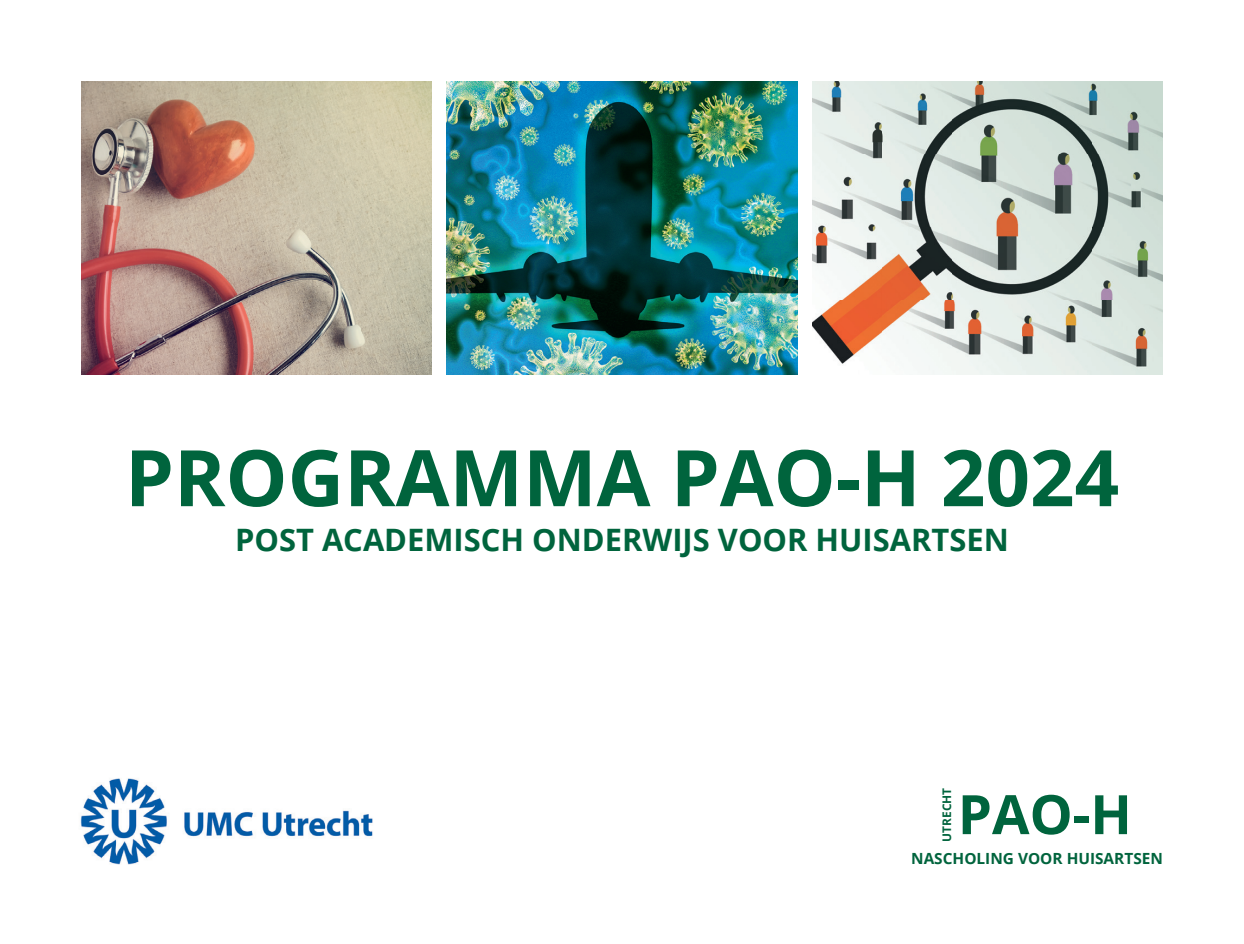
<style>
.page{position:relative;width:1244px;height:944px;background:#fff}
.page>*{position:absolute;margin:0;border:0;box-sizing:border-box;transform-origin:0 0}
.t1{font:700 78.08px "Open Sans";color:#00643d}
.t2{font:700 54.45px "Open Sans";color:#00643d}
.t3{font:700 30.82px "Open Sans";color:#00643d}
.t4{font:700 15.3px "Open Sans";color:#00643d}
.t5{font:700 11.92px "Open Sans";color:#00643d}
</style>
<div class="page">
<img style="left:80px;top:778px;width:293px;height:87px">
<img style="left:81px;top:81px;width:351px;height:293px">
<img style="left:446px;top:82px;width:351px;height:292px">
<img style="left:812px;top:81px;width:351px;height:293px">
<h1 class="t1" style="left:125px;top:423px;width:995px">PROGRAMMA PAO-H 2024</h1>
<p class="t3" style="left:235px;top:518px;width:775px">POST ACADEMISCH ONDERWIJS VOOR HUISARTSEN</p>
<p class="t5" style="left:938px;top:842px;width:55px;rotate:-90deg">UTRECHT</p>
<h2 class="t2" style="left:958px;top:776px;width:176px">PAO-H</h2>
<p class="t4" style="left:911px;top:847px;width:253px">NASCHOLING VOOR HUISARTSEN</p>
</div>
